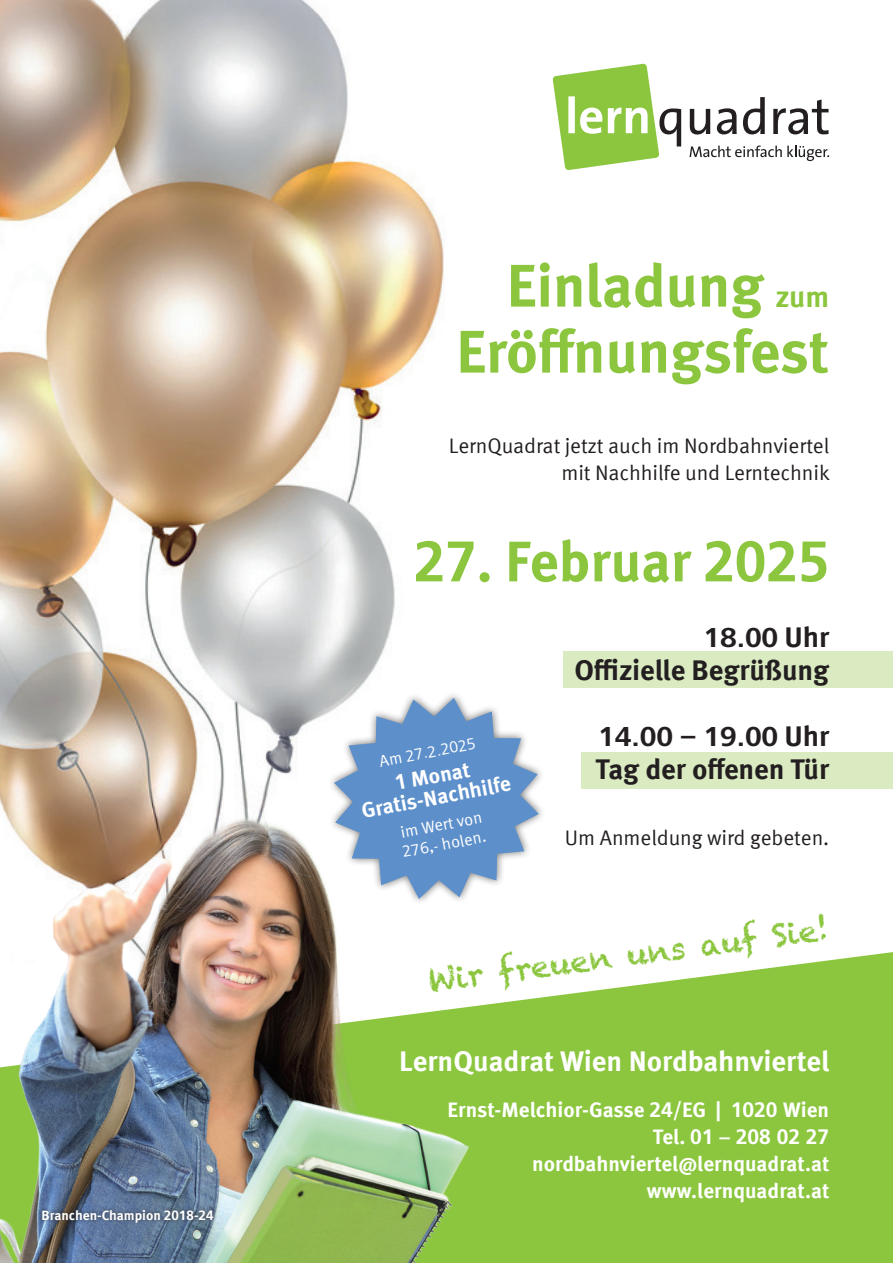
<style>
.page{position:relative;width:893px;height:1263px;background:#fff}
.page>*{position:absolute;margin:0;border:0;box-sizing:border-box;transform-origin:0 0}
.t1{font:700 60px/66px "Meta Pro";letter-spacing:-.005em;color:#8bc63e;text-align:right}
.t2{font:700 57px "Meta Pro";letter-spacing:-.005em;color:#8bc63e}
.t3{font:30.45px "Chalkduster";color:#8bc63e}
.t4{font:700 28.5px "Meta Pro";letter-spacing:-.005em;color:#231f20}
.t5{font:700 28.5px "Meta Pro";color:#fff}
.t6{font:700 28.5px "Frutiger Next";letter-spacing:-.005em;color:#231f20}
.t7{font:700 21.3px/21.3px "Meta Pro";color:#fff;text-align:center}
.t8{font:21px/27px "Meta Pro";letter-spacing:-.005em;color:#231f20;text-align:right}
.t9{font:700 21px/27px "Meta Pro";color:#fff;text-align:right}
.t10{font:700 21px "Frutiger";color:#fff}
.t11{font:16.35px/19.6px "Meta Pro";color:#fff}
.t12{font:16.35px "Frutiger Next";color:#fff}
.t13{font:700 13.5px "Meta Pro";color:#fff}
.s1{font-family:"Frutiger"}
.s2{font-size:30px}
.s3{font-family:"Meta Pro"}
.s4{font-family:"Frutiger Next"}
</style>
<div class="page">
<img style="left:0;top:0;width:893px;height:789px">
<div style="left:563px;top:652px;width:330px;height:36px;background:#daeac1"></div>
<div style="left:582px;top:752px;width:311px;height:37px;background:#daeac1"></div>
<svg style="left:689px;top:146px;width:140px;height:15px"></svg>
<svg style="left:553px;top:64px;width:128px;height:106px"></svg>
<svg style="left:690px;top:109px;width:20px;height:25px"></svg>
<svg style="left:717px;top:108px;width:20px;height:26px"></svg>
<svg style="left:743px;top:97px;width:22px;height:37px"></svg>
<svg style="left:773px;top:99px;width:56px;height:35px"></svg>
<svg style="left:483px;top:952px;width:410px;height:311px;background:#94ca4e"></svg>
<img style="left:0;top:749px;width:483px;height:514px">
<div style="left:38px;top:1206px;width:179px;height:21px;background:#231f20;opacity:.75"></div>
<div style="left:327px;top:691px;width:219px;height:215px;background:#231f20;opacity:.63"></div>
<svg style="left:334px;top:698px;width:205px;height:201px"></svg>
<svg style="left:390px;top:193px;width:258px;height:381px"></svg>
<p class="t13" style="left:41px;top:1205px;width:174px">Branchen-Champion <span class="s1">2018-24</span></p>
<h1 class="t1" style="left:456px;top:249px;width:374px">Einladung <span class="s2">zum<br></span>Eröffnungsfest</h1>
<p class="t8" style="left:449px;top:431px;width:382px">LernQuadrat jetzt auch im Nordbahnviertel mit Nachhilfe und Lerntechnik</p>
<h2 class="t2" style="left:414px;top:517px;width:417px"><span class="s1">27</span>. Februar <span class="s1">2025</span></h2>
<p class="t12" style="left:378px;top:752px;width:99px;rotate:-11deg"><span class="s3">Am</span> 27.2.2025</p>
<p class="t7" style="left:355px;top:779px;width:153px;rotate:-11deg"><span class="s1">1</span> Monat<br>Gratis-Nachhilfe</p>
<p class="t11" style="left:397px;top:822px;width:87px;rotate:-11deg">im Wert von<br><span class="s4">276</span>,- holen.</p>
<h3 class="t6" style="left:703px;top:621px;width:127px">18.00 <span class="s3">Uhr</span></h3>
<h3 class="t4" style="left:574px;top:648px;width:256px">Offizielle Begrüßung</h3>
<h3 class="t6" style="left:598px;top:721px;width:232px">14.00 – 19.00 <span class="s3">Uhr</span></h3>
<h3 class="t4" style="left:595px;top:747px;width:235px">Tag der offenen Tür</h3>
<p class="t8" style="left:565px;top:823px;width:266px">Um Anmeldung wird gebeten.</p>
<h3 class="t3" style="left:426px;top:965px;width:405px;rotate:-8deg">Wir freuen uns auf Sie!</h3>
<h3 class="t5" style="left:399px;top:1039px;width:432px">LernQuadrat Wien Nordbahnviertel</h3>
<p class="t9" style="left:448px;top:1095px;width:383px">Ernst-Melchior-Gasse <span class="s1">24</span>/EG | <span class="s1">1020</span> Wien</p>
<p class="t10" style="left:653px;top:1125px;width:178px"><span class="s3">Tel.</span> 01 – 208 02 27</p>
<p class="t9" style="left:532px;top:1149px;width:299px">nordbahnviertel@lernquadrat.at www.lernquadrat.at</p>
</div>
